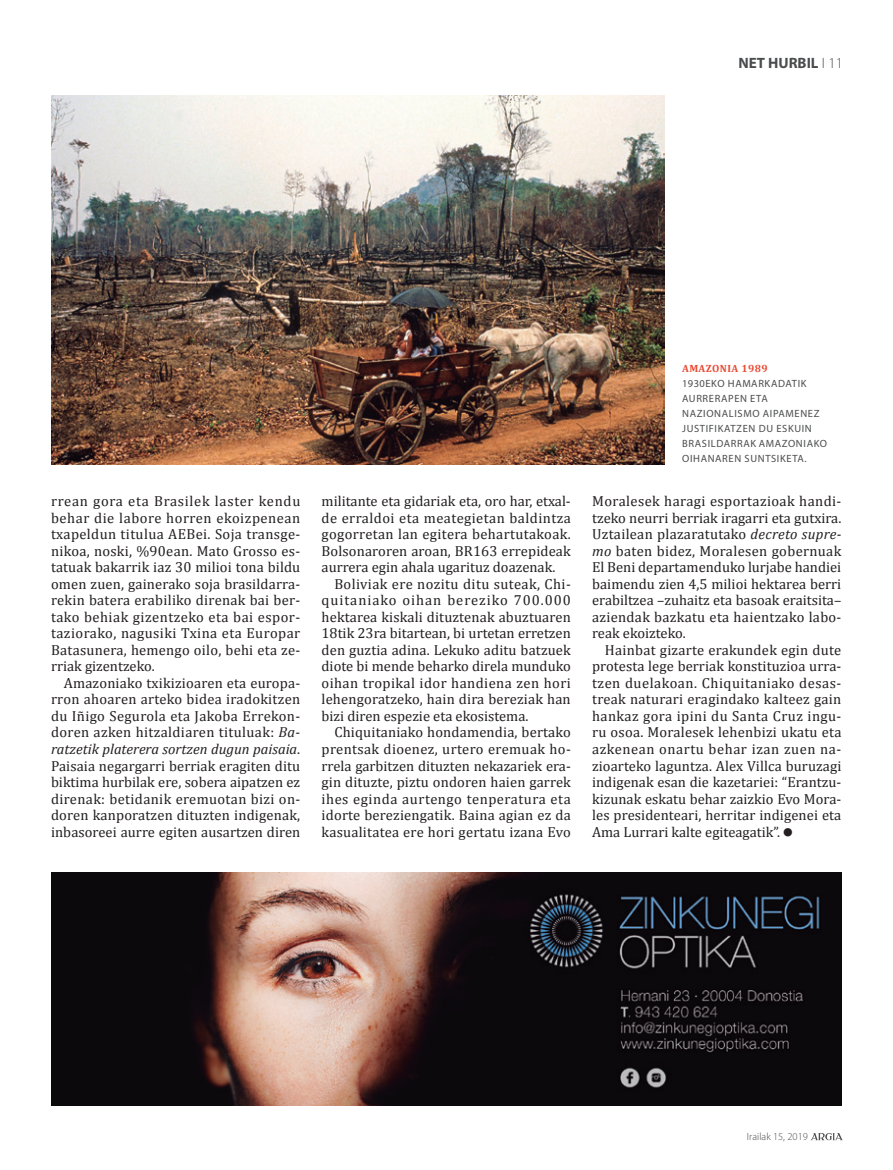
<style>
.page{position:relative;width:893px;height:1170px;background:#fff}
.page>*{position:absolute;margin:0;border:0;box-sizing:border-box;transform-origin:0 0}
.t1{font:700 15px "Myriad Pro";color:#4b4c4d}
.t2{font:14.55px/16.5px "Cambria";letter-spacing:.005em;color:#231f20;text-align:justify}
.t3{font:10.5px/15px "Myriad Pro";letter-spacing:.06em;color:#4b4c4d}
.t4{font:300 10.5px "Myriad Pro";color:#4b4c4d}
.t5{font:700 10.5px "Cambria";letter-spacing:.04em;color:#e84a33}
.s1{font-weight:300}
.s2{font-style:italic}
</style>
<div class="page">
<svg style="left:811px;top:1133px;width:31px;height:7px"></svg>
<img style="left:51px;top:872px;width:791px;height:233px">
<img style="left:51px;top:96px;width:614px;height:368px">
<p class="t1" style="left:738px;top:53px;width:41px">NET HUR</p>
<p class="t1" style="left:798px;top:53px;width:47px">BIL <span class="s1">І 11</span></p>
<p class="t2" style="left:51px;top:493px;width:251px">rrean gora eta Brasilek laster kendu behar die labore horren ekoizpenean txapeldun titulua AEBei. Soja transge&shy;nikoa, noski, %90ean. Mato Grosso es&shy;tatuak bakarrik iaz 30 milioi tona bildu omen zuen, gainerako soja brasildarra&shy;rekin batera erabiliko direnak bai ber&shy;tako behiak gizentzeko eta bai espor&shy;taziorako, nagusiki Txina eta Europar Batasunera, hemengo oilo, behi eta ze&shy;rriak gizentzeko.</p>
<p class="t2" style="left:51px;top:674px;width:251px;text-indent:13px">Amazoniako txikizioaren eta europa&shy;rron ahoaren arteko bidea iradokitzen du Iñigo Segurola eta Jakoba Errekon&shy;doren azken hitzaldiaren tituluak: <span class="s2">Ba&shy;ratzetik platerera sortzen dugun paisaia</span>.<br>Paisaia negargarri berriak eragiten ditu biktima hurbilak ere, sobera aipatzen ez direnak: betidanik eremuotan bizi on&shy;doren kanporatzen dituzten indigenak, inbasoreei aurre egiten ausartzen diren</p>
<p class="t2" style="left:322px;top:493px;width:251px">militante eta gidariak eta, oro har, etxal&shy;de erraldoi eta meategietan baldintza gogorretan lan egitera behartutakoak.<br>Bolsonaroren aroan, BR163 errepideak aurrera egin ahala ugarituz doazenak.</p>
<p class="t2" style="left:322px;top:575px;width:251px;text-indent:13px">Boliviak ere nozitu ditu suteak, Chi&shy;quitaniako oihan bereziko 700.000 hektarea kiskali dituztenak abuztuaren 18tik 23ra bitartean, bi urtetan erretzen den guztia adina. Lekuko aditu batzuek diote bi mende beharko direla munduko oihan tropikal idor handiena zen hori lehengoratzeko, hain dira bereziak han bizi diren espezie eta ekosistema.</p>
<p class="t2" style="left:322px;top:724px;width:251px;text-indent:13px">Chiquitaniako hondamendia, bertako prentsak dioenez, urtero eremuak ho&shy;rrela garbitzen dituzten nekazariek era&shy;gin dituzte, piztu ondoren haien garrek ihes eginda aurtengo tenperatura eta idorte bereziengatik. Baina agian ez da kasualitatea ere hori gertatu izana Evo</p>
<p class="t5" style="left:682px;top:362px;width:16px">AMAZON</p>
<p class="t5" style="left:727px;top:362px;width:42px">IA 1989</p>
<p class="t3" style="left:682px;top:376px;width:62px">1930EKO HAMA</p>
<p class="t3" style="left:682px;top:376px;width:126px;text-indent:76px">RKADATIK<br>AURRERAPEN ETA<br>NAZIONALISMO AIPAM</p>
<p class="t3" style="left:682px;top:406px;width:146px;text-indent:112px">ENEZ<br>JUSTIFIKATZEN DU ESKUIN<br>BRASILDARRAK AMAZONIAKO<br>OIHANAREN SUNTSIKETA.</p>
<p class="t2" style="left:592px;top:493px;width:251px">Moralesek haragi esportazioak handi&shy;tzeko neurri berriak iragarri eta gutxira.<br>Uztailean plazaratutako <span class="s2">decreto supre&shy;mo</span> baten bidez, Moralesen gobernuak El Beni departamenduko lurjabe handiei baimendu zien 4,5 milioi hektarea berri erabiltzea –zuhaitz eta basoak eraitsita– aziendak bazkatu eta haientzako labo&shy;reak ekoizteko.</p>
<p class="t2" style="left:592px;top:641px;width:251px;text-indent:13px">Hainbat gizarte erakundek egin dute protesta lege berriak konstituzioa urra&shy;tzen duelakoan. Chiquitaniako desas&shy;treak naturari eragindako kalteez gain hankaz gora ipini du Santa Cruz ingu&shy;ru osoa. Moralesek lehenbizi ukatu eta azkenean onartu behar izan zuen na&shy;zioarteko laguntza. Alex Villca buruzagi indigenak esan die kazetariei: “Erantzu&shy;kizunak eskatu behar zaizkio Evo Mora&shy;les presidenteari, herritar indigenei eta Ama Lurrari kalte egiteagatik”. ●</p>
<p class="t4" style="left:747px;top:1130px;width:63px">Irailak 15, 2019</p>
</div>
